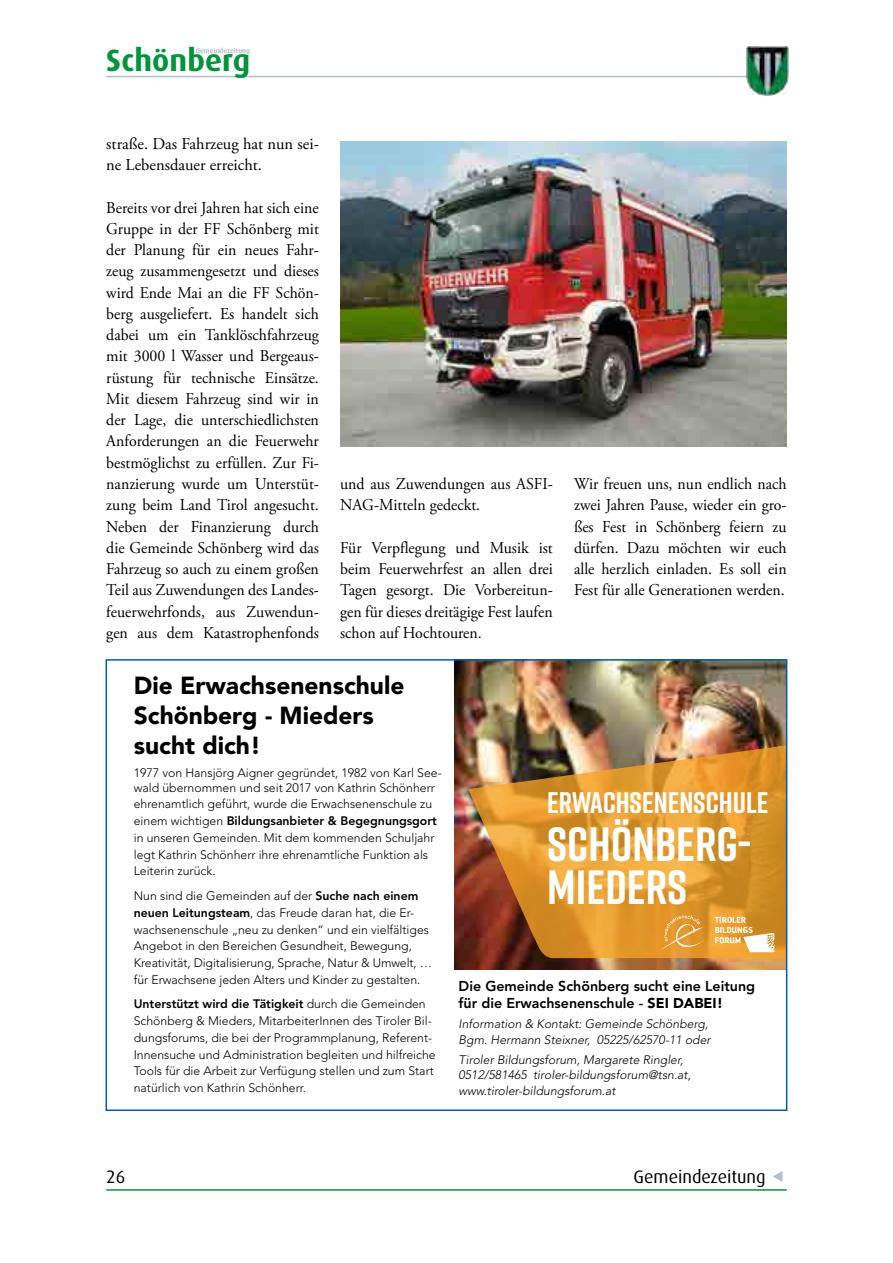
<style>
.page{position:relative;width:893px;height:1263px;background:#fff}
.page>*{position:absolute;margin:0;border:0;box-sizing:border-box;transform-origin:0 0}
.t1{font:700 48px/42.6px "Rift";color:#fff}
.t2{font:700 30.75px "Dax";letter-spacing:.005em;color:#00943b}
.t3{font:700 29.7px "Rift";color:#fff}
.t4{font:900 24.45px/29.7px "Avenir LT Std";color:#000}
.t5{font:18px "Dax";color:#000}
.t6{font:16.5px/21.3px "Adobe Garamond Pro";color:#000;text-align:justify;scale:.96 1}
.t7{font:16.5px/21.3px "Adobe Garamond Pro";color:#000}
.t8{font:800 14.25px/16.8px "Avenir LT Std";color:#000}
.t9{font:300 12.3px/16.8px "Avenir LT Std";color:#000}
.t10{font:italic 300 12.3px/15.1px "Avenir LT Std";color:#000}
.t11{font:700 6.9px "Dax";color:#b6c0c5}
.s1{font-weight:800}
.s2{font-weight:900}
</style>
<div class="page">
<hr style="left:106px;top:76px;width:681px;height:1px;background:#b6c0c5">
<hr style="left:106px;top:1189px;width:681px;height:2px;background:#00943b">
<img style="left:746px;top:46px;width:42px;height:49px">
<img style="left:340px;top:142px;width:446px;height:304px">
<img style="left:454px;top:662px;width:330px;height:308px">
<div style="left:106px;top:659px;width:681px;height:452px;border:2px solid #005ca9"></div>
<h2 class="t2" style="left:106px;top:43px;width:145px">Schönberg</h2>
<p class="t11" style="left:196px;top:46px;width:56px">Gemeindezeitung</p>
<p class="t7" style="left:106px;top:134px;width:214px">straße. Das Fahrzeug hat nun sei&shy;ne Lebensdauer erreicht.</p>
<p class="t6" style="left:106px;top:197px;width:223px">Bereits vor drei Jahren hat sich eine Gruppe in der FF Schönberg mit der Planung für ein neues Fahr&shy;zeug zusammengesetzt und dieses wird Ende Mai an die FF Schön&shy;berg ausgeliefert. Es handelt sich dabei um ein Tanklöschfahrzeug mit 3000 l Wasser und Bergeaus&shy;rüstung für technische Einsätze.<br>Mit diesem Fahrzeug sind wir in der Lage, die unterschiedlichsten Anforderungen an die Feuerwehr bestmöglichst zu erfüllen. Zur Fi&shy;nanzierung wurde um Unterstüt&shy;zung beim Land Tirol angesucht.<br>Neben der Finanzierung durch die Gemeinde Schönberg wird das Fahrzeug so auch zu einem großen Teil aus Zuwendungen des Landes&shy;feuerwehrfonds, aus Zuwendun&shy;gen aus dem Katastrophenfonds</p>
<p class="t6" style="left:340px;top:474px;width:223px">und aus Zuwendungen aus ASFI-<br>NAG-Mitteln gedeckt.</p>
<p class="t6" style="left:340px;top:537px;width:223px">Für Verpflegung und Musik ist beim Feuerwehrfest an allen drei Tagen gesorgt. Die Vorbereitun&shy;gen für dieses dreitägige Fest laufen schon auf Hochtouren.</p>
<p class="t6" style="left:574px;top:474px;width:223px">Wir freuen uns, nun endlich nach zwei Jahren Pause, wieder ein gro&shy;ßes Fest in Schönberg feiern zu dürfen. Dazu möchten wir euch alle herzlich einladen. Es soll ein Fest für alle Generationen werden.</p>
<h3 class="t4" style="left:134px;top:671px;width:272px">Die Erwachsenenschule<br>Schönberg - Mieders sucht dich!</h3>
<p class="t9" style="left:134px;top:765px;width:309px;line-height:14.7px">1977 von Hansjörg Aigner gegründet, 1982 von Karl See&shy;wald übernommen und seit 2017 von Kathrin Schönherr</p>
<p class="t9" style="left:134px;top:796px;width:305px">ehrenamtlich geführt, wurde die Erwachsenenschule zu einem wichtigen <span class="s1">Bildungsanbieter &amp; Begegnungsgort </span>in unseren Gemeinden. Mit dem kommenden Schuljahr legt Kathrin Schönherr ihre ehrenamtliche Funktion als Leiterin zurück.</p>
<p class="t9" style="left:134px;top:887px;width:300px">Nun sind die Gemeinden auf der <span class="s1">Suche nach einem neuen Leitungsteam</span>, das Freude daran hat, die Er&shy;wachsenenschule „neu zu denken“ und ein vielfältiges Angebot in den Bereichen Gesundheit, Bewegung, Kreativität, Digitalisierung, Sprache, Natur &amp; Umwelt, … für Erwachsene jeden Alters und Kinder zu gestalten.</p>
<p class="t9" style="left:134px;top:996px;width:303px"><span class="s1">Unterstützt wird die Tätigkeit</span> durch die Gemeinden Schönberg &amp; Mieders, MitarbeiterInnen des Tiroler Bil&shy;dungsforums, die bei der Programmplanung, Referent-Innensuche und Administration begleiten und hilfreiche Tools für die Arbeit zur Verfügung stellen und zum Start natürlich von Kathrin Schönherr.</p>
<h3 class="t3" style="left:547px;top:781px;width:223px">ERWACHSENENSCHULE</h3>
<h1 class="t1" style="left:547px;top:822px;width:205px">SCHÖNBERG-<br>MIEDERS</h1>
<p class="t8" style="left:459px;top:977px;width:298px">Die Gemeinde Schönberg sucht eine Leitung für die Erwachsenenschule - <span class="s2">SEI DABEI!</span></p>
<p class="t10" style="left:459px;top:1016px;width:254px">Information &amp; Kontakt: Gemeinde Schönberg,<br>Bgm. Hermann Steixner, 05225/62570-11 oder</p>
<p class="t10" style="left:459px;top:1053px;width:234px">Tiroler Bildungsforum, Margarete Ringler,<br>0512/581465 tiroler-bildungsforum@tsn.at, www.tiroler-bildungsforum.at</p>
<p class="t5" style="left:106px;top:1167px;width:21px">26</p>
<p class="t5" style="left:634px;top:1167px;width:134px">Gemeindezeitung</p>
</div>
